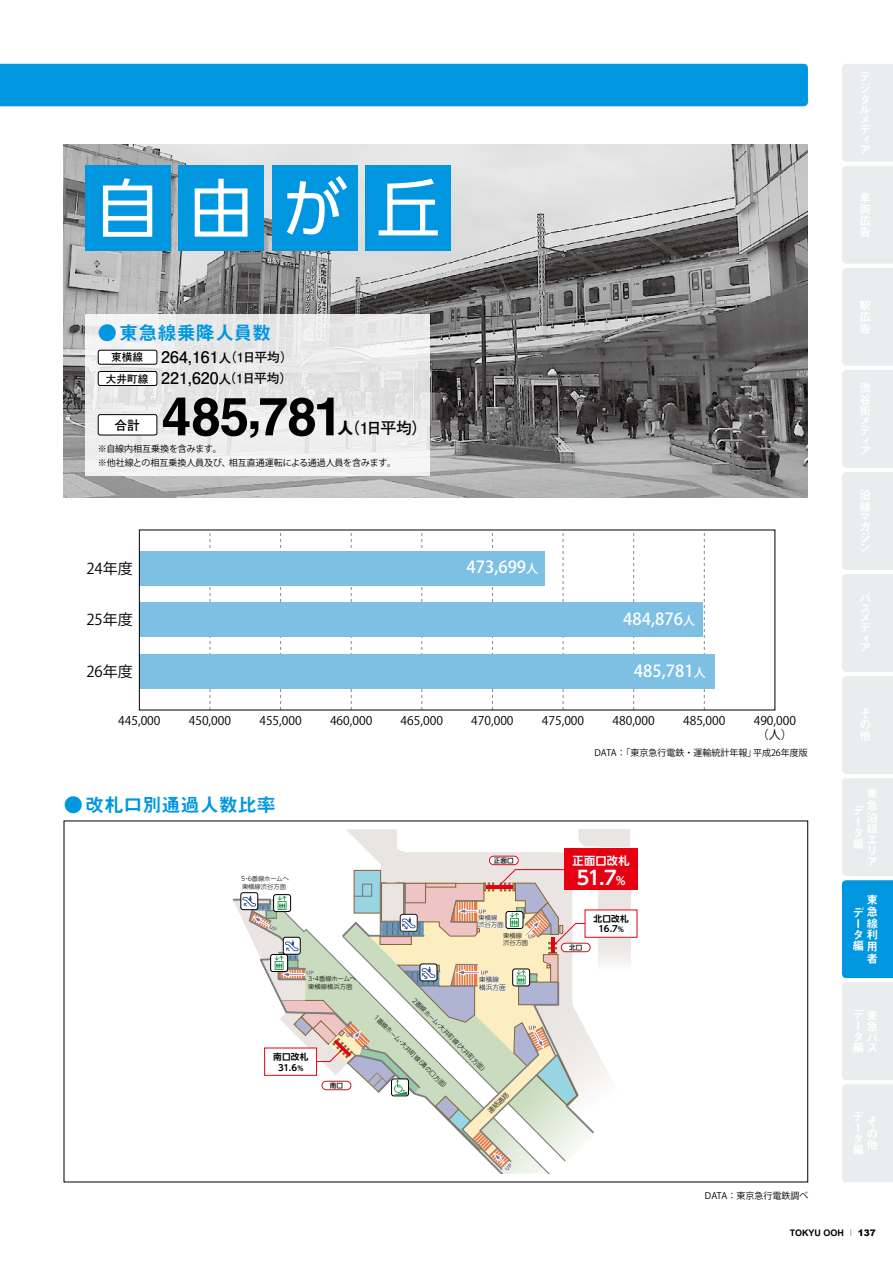
<style>
.page{position:relative;width:893px;height:1263px;background:#fff}
.page>*{position:absolute;margin:0;border:0;box-sizing:border-box;transform-origin:0 0}
.t1{font:63.75px "UD Shin Go Pro";color:#fff}
.t2{font:700 53.1px "Helvetica LT Std";letter-spacing:-.02em;color:#000}
.t3{font:19.2px "Midashi Go Pro MB31";color:#0097e0}
.t4{font:700 19.05px "UD Shin Go Pro De";color:#fff}
.t5{font:500 16.5px "Koz Go Pro";color:#fff}
.t6{font:700 15.9px/21.3px "Futo Go B101 Pro";color:#000;text-align:center}
.t7{font:15px "Koz Go Pro";color:#000}
.t8{font:700 12.75px "Futo Go B101 Pro";color:#000}
.t9{font:12px "Koz Go Pro";color:#000}
.t10{font:11.7px/11.7px "Midashi Go Pro MB31";color:#fff}
.t11{font:700 11.25px "UD Shin Go Pro De";letter-spacing:.02em;color:#fff}
.t12{font:9px/13.5px "Koz Go Pro";color:#000}
.t13{font:700 9px "Arial";color:#000}
.t14{font:700 8.7px/10.4px "UD Shin Go Pro De";letter-spacing:.02em;color:#000;text-align:center}
.t15{font:300 6.6px/7.9px "UD Shin Go Pr 6";color:#000}
.t16{font:500 6.6px "UD Shin Go Pr 6";color:#000}
.t17{font:300 6.3px/7.4px "UD Shin Go Pr 6";color:#000}
.t18{font:300 6.3px "UD Shin Go Pr 6";letter-spacing:-.03em;color:#000}
.s1{font-size:10.65px}
.s2{font-size:12.75px}
.s3{font-family:"Gothic MB101 Pro"}
.s4{font-size:12px}
.s5{font-size:6.9px}
.s6{font-size:11.25px}
.s7{font-family:"Koz Min Pro";font-weight:400;font-size:6.75px}
.s8{font-weight:900}
</style>
<div class="page">
<svg style="left:842px;top:64px;width:51px;height:1118px;background:#d6e6ed"></svg>
<img style="left:64px;top:145px;width:744px;height:352px">
<svg style="left:85px;top:315px;width:344px;height:161px;fill:#ebebeb"></svg>
<div style="left:0;top:64px;width:808px;height:42px;background:#0097e0"></div>
<div style="left:98px;top:350px;width:59px;height:14px;background:#fff;border-radius:2px"></div>
<div style="left:98px;top:350px;width:59px;height:15px;border:1px solid #000;border-radius:2px"></div>
<div style="left:98px;top:371px;width:59px;height:14px;background:#fff;border-radius:2px"></div>
<div style="left:98px;top:371px;width:59px;height:15px;border:1px solid #000;border-radius:2px"></div>
<div style="left:98px;top:415px;width:59px;height:20px;background:#fff;border-radius:2px"></div>
<div style="left:98px;top:414px;width:59px;height:21px;border:1px solid #000;border-radius:2px"></div>
<svg style="left:346px;top:829px;width:278px;height:254px"></svg>
<div style="left:598px;top:829px;width:32px;height:17px;background:#eae5e3"></div>
<svg style="left:598px;top:890px;width:32px;height:98px"></svg>
<svg style="left:578px;top:829px;width:20px;height:17px"></svg>
<div style="left:489px;top:856px;width:29px;height:9px;background:#fff;border-radius:4px"></div>
<div style="left:489px;top:856px;width:30px;height:9px;border:1px solid #c11920;border-radius:4px"></div>
<div style="left:585px;top:910px;width:52px;height:27px;background:#fff"></div>
<div style="left:585px;top:909px;width:52px;height:29px;border:1px solid #e60012"></div>
<svg style="left:233px;top:869px;width:363px;height:304px"></svg>
<div style="left:265px;top:1048px;width:52px;height:27px;background:#fff"></div>
<div style="left:264px;top:1047px;width:53px;height:29px;border:1px solid #e60012"></div>
<div style="left:564px;top:849px;width:73px;height:41px;background:#e60012"></div>
<div style="left:85px;top:166px;width:85px;height:85px;background:#0097e0"></div>
<div style="left:179px;top:166px;width:85px;height:85px;background:#0097e0"></div>
<div style="left:272px;top:166px;width:85px;height:85px;background:#0097e0"></div>
<div style="left:366px;top:166px;width:85px;height:85px;background:#0097e0"></div>
<svg style="left:210px;top:533px;width:1px;height:175px"></svg>
<svg style="left:280px;top:533px;width:1px;height:175px"></svg>
<svg style="left:351px;top:533px;width:1px;height:175px"></svg>
<svg style="left:422px;top:533px;width:1px;height:175px"></svg>
<svg style="left:492px;top:533px;width:1px;height:175px"></svg>
<svg style="left:563px;top:533px;width:1px;height:175px"></svg>
<svg style="left:633px;top:533px;width:1px;height:175px"></svg>
<svg style="left:704px;top:533px;width:1px;height:175px"></svg>
<div style="left:139px;top:655px;width:576px;height:34px;background:#7ebfe4"></div>
<div style="left:139px;top:603px;width:564px;height:34px;background:#7ebfe4"></div>
<div style="left:139px;top:551px;width:406px;height:34px;background:#7ebfe4"></div>
<h1 class="t1" style="left:96px;top:157px;width:346px">自由が丘</h1>
<h3 class="t3" style="left:98px;top:317px;width:175px">●東急線乗降人員数</h3>
<h3 class="t6" style="left:106px;top:344px;width:189px"><span class="s1">東横線</span> 264,161<span class="s2">人（1日平均）</span><span class="s1">大井町線</span> 221,620<span class="s2">人（1日平均）</span></h3>
<h3 class="t8" style="left:114px;top:415px;width:27px">合計</h3>
<h2 class="t2" style="left:162px;top:384px;width:183px">485,781</h2>
<h3 class="t6" style="left:338px;top:416px;width:92px"><span class="s3">人</span>（1日平均）</h3>
<p class="t12" style="left:98px;top:442px;width:300px">※自線内相互乗換を含みます。<br>※他社線との相互乗換人員及び、相互直通運転による通過人員を含みます。</p>
<h3 class="t5" style="left:466px;top:556px;width:73px">473,699<span class="s4">人</span></h3>
<h3 class="t7" style="left:86px;top:558px;width:48px">24年度</h3>
<h3 class="t7" style="left:86px;top:610px;width:48px">25年度</h3>
<h3 class="t7" style="left:86px;top:662px;width:48px">26年度</h3>
<h3 class="t9" style="left:118px;top:713px;width:44px">445,000</h3>
<h3 class="t9" style="left:189px;top:713px;width:44px">450,000</h3>
<h3 class="t9" style="left:259px;top:713px;width:44px">455,000</h3>
<h3 class="t9" style="left:330px;top:713px;width:44px">460,000</h3>
<h3 class="t9" style="left:401px;top:713px;width:44px">465,000</h3>
<h3 class="t9" style="left:471px;top:713px;width:44px">470,000</h3>
<h3 class="t9" style="left:542px;top:713px;width:44px">475,000</h3>
<h3 class="t9" style="left:612px;top:713px;width:44px">480,000</h3>
<h3 class="t9" style="left:683px;top:713px;width:44px">485,000</h3>
<h3 class="t9" style="left:754px;top:713px;width:44px">490,000</h3>
<h3 class="t5" style="left:623px;top:608px;width:73px">484,876<span class="s4">人</span></h3>
<h3 class="t5" style="left:634px;top:660px;width:73px">485,781<span class="s4">人</span></h3>
<h3 class="t9" style="left:757px;top:726px;width:37px">（人）</h3>
<h3 class="t3" style="left:64px;top:789px;width:214px">●改札口別通過人数比率</h3>
<p class="t17" style="left:241px;top:874px;width:49px;line-height:8.4px">5・6番線ホームへ東横線渋谷方面</p>
<p class="t18" style="left:308px;top:973px;width:49px">3・4番線ホームへ</p>
<p class="t17" style="left:308px;top:982px;width:46px">東横線横浜方面</p>
<p class="t14" style="left:273px;top:1051px;width:37px">南口改札<br>31.6<span class="s5">%</span></p>
<p class="t16" style="left:330px;top:1080px;width:15px">南口</p>
<p class="t16" style="left:494px;top:855px;width:21px">正面口</p>
<p class="t12" style="left:594px;top:746px;width:215px">DATA：「東京急行電鉄・運輸統計年報」平成26年度版</p>
<p class="t11" style="left:573px;top:851px;width:59px">正面口改札</p>
<h3 class="t4" style="left:577px;top:862px;width:50px">51.7<span class="s6">%</span></h3>
<p class="t17" style="left:479px;top:914px;width:27px">東横線渋谷方面</p>
<p class="t14" style="left:594px;top:913px;width:37px">北口改札<br>16.7<span class="s5">%</span></p>
<p class="t17" style="left:503px;top:931px;width:27px">東横線渋谷方面</p>
<p class="t16" style="left:569px;top:942px;width:15px">北口</p>
<p class="t15" style="left:479px;top:976px;width:28px">東横線横浜方面</p>
<p class="t17" style="left:416px;top:996px;width:105px;rotate:45deg">2番線ホーム・大井町線（大井町方面）</p>
<p class="t17" style="left:377px;top:1012px;width:106px;rotate:45deg">１番線ホーム・大井町線（溝の口方面）</p>
<p class="t15" style="left:486px;top:1109px;width:28px;rotate:-45deg">連絡通路</p>
<p class="t12" style="left:705px;top:1189px;width:105px">DATA：東京急行電鉄調べ</p>
<p class="t10" style="left:859px;top:225px;width:12px">告</p>
<p class="t10" style="left:859px;top:321px;width:12px">告</p>
<p class="t10" style="left:859px;top:381px;width:13px">渋</p>
<p class="t10" style="left:859px;top:487px;width:13px">沿</p>
<p class="t10" style="left:859px;top:601px;width:12px">ス</p>
<p class="t10" style="left:866px;top:804px;width:13px;line-height:22.6px">沿エ</p>
<p class="t10" style="left:853px;top:893px;width:27px;text-align:right">東デ急線<br>タ利編用者</p>
<p class="t10" style="left:853px;top:916px;width:8px">ー</p>
<p class="t10" style="left:853px;top:1041px;width:26px">編ス</p>
<p class="t13" style="left:790px;top:1226px;width:88px">TOKYU OOH <span class="s7">｜</span> <span class="s8">137</span></p>
</div>
